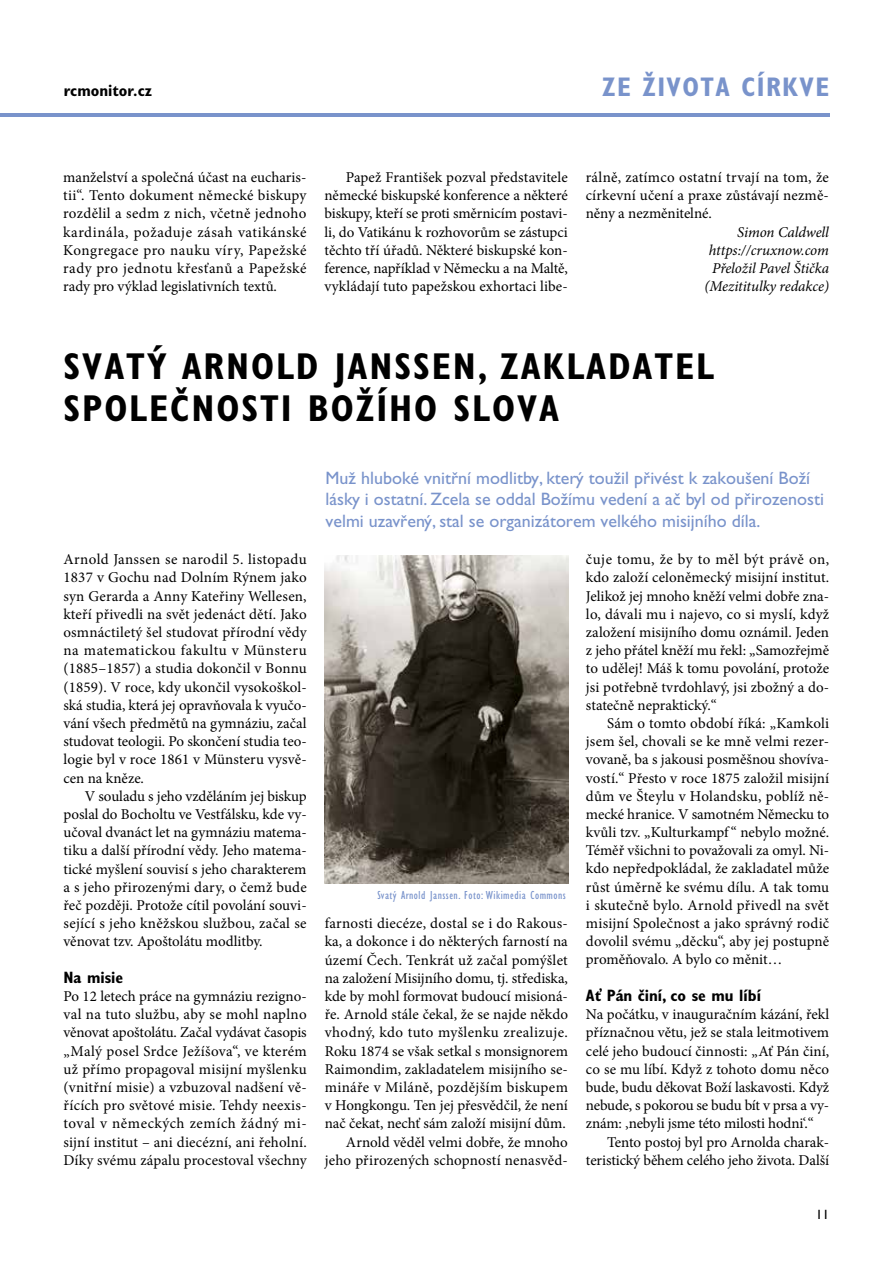
<style>
.page{position:relative;width:893px;height:1263px;background:#fff}
.page>*{position:absolute;margin:0;border:0;box-sizing:border-box;transform-origin:0 0}
.t1{font:700 condensed 37.5px/42px "Gill Sans Std";letter-spacing:.05em;color:#000}
.t2{font:700 condensed 27px "Gill Sans Std";letter-spacing:.05em;color:#7993cb}
.t3{font:18px/21.6px "Gill Sans Std";color:#7993cb}
.t4{font:700 condensed 16.5px "Gill Sans Std";color:#000}
.t5{font:15px/18.1px "Minion Pro";color:#000;text-align:justify}
.t6{font:italic 15px/18.1px "Minion Pro";letter-spacing:-.005em;color:#000;text-align:right}
.t7{font:13.5px "Gill Sans Std";color:#000}
.t8{font:condensed 12px "Gill Sans Std";letter-spacing:.04em;color:#7993cb}
</style>
<div class="page">
<hr style="left:0;top:113px;width:829px;height:4px;background:#7993cb">
<img style="left:324px;top:556px;width:244px;height:327px">
<p class="t4" style="left:64px;top:81px;width:90px">rcmonitor.cz</p>
<h2 class="t2" style="left:602px;top:71px;width:228px">ZE ŽIVOTA CÍRKVE</h2>
<p class="t5" style="left:63px;top:168px;width:245px">manželství a společná účast na eucharis&shy;tii“. Tento dokument německé biskupy rozdělil a sedm z nich, včetně jednoho kardinála, požaduje zásah vatikánské Kongregace pro nauku víry, Papežské rady pro jednotu křesťanů a Papežské rady pro výklad legislativních textů.</p>
<p class="t5" style="left:324px;top:168px;width:245px;text-indent:21px">Papež František pozval představitele německé biskupské konference a některé biskupy, kteří se proti směrnicím postavi&shy;li, do Vatikánu k rozhovorům se zástupci těchto tří úřadů. Některé biskupské kon&shy;ference, například v Německu a na Maltě, vykládají tuto papežskou exhortaci libe-</p>
<p class="t5" style="left:586px;top:168px;width:245px">rálně, zatímco ostatní trvají na tom, že církevní učení a praxe zůstávají nezmě&shy;něny a nezměnitelné.</p>
<p class="t6" style="left:704px;top:223px;width:126px">Simon Caldwell https://cruxnow.com<br>Přeložil Pavel Štička (Mezititulky redakce)</p>
<h1 class="t1" style="left:63px;top:345px;width:652px">SVATÝ ARNOLD JANSSEN, ZAKLADATEL<br>SPOLEČNOSTI BOŽÍHO SLOVA</h1>
<p class="t5" style="left:63px;top:550px;width:245px">Arnold Janssen se narodil 5. listopadu 1837 v Gochu nad Dolním Rýnem jako syn Gerarda a Anny Kateřiny Wellesen, kteří přivedli na svět jedenáct dětí. Jako osmnáctiletý šel studovat přírodní vědy na matematickou fakultu v Münsteru (1885–1857) a studia dokončil v Bonnu (1859). V roce, kdy ukončil vysokoškol&shy;ská studia, která jej opravňovala k vyučo&shy;vání všech předmětů na gymnáziu, začal studovat teologii. Po skončení studia teo&shy;logie byl v roce 1861 v Münsteru vysvě&shy;cen na kněze.</p>
<p class="t5" style="left:63px;top:787px;width:245px;text-indent:21px">V souladu s jeho vzděláním jej biskup poslal do Bocholtu ve Vestfálsku, kde vy&shy;učoval dvanáct let na gymnáziu matema&shy;tiku a další přírodní vědy. Jeho matema&shy;tické myšlení souvisí s jeho charakterem a s jeho přirozenými dary, o čemž bude řeč později. Protože cítil povolání souvi&shy;sející s jeho kněžskou službou, začal se věnovat tzv. Apoštolátu modlitby.</p>
<p class="t4" style="left:63px;top:967px;width:61px">Na misie</p>
<p class="t5" style="left:63px;top:987px;width:245px">Po 12 letech práce na gymnáziu rezigno&shy;val na tuto službu, aby se mohl naplno věnovat apoštolátu. Začal vydávat časopis „Malý posel Srdce Ježíšova“, ve kterém už přímo propagoval misijní myšlenku (vnitřní misie) a vzbuzoval nadšení vě&shy;řících pro světové misie. Tehdy neexis&shy;toval v německých zemích žádný mi&shy;sijní institut – ani diecézní, ani řeholní.<br>Díky svému zápalu procestoval všechny</p>
<p class="t3" style="left:326px;top:467px;width:500px">Muž hluboké vnitřní modlitby, který toužil přivést k zakoušení Boží lásky i ostatní. Zcela se oddal Božímu vedení a ač byl od přirozenosti velmi uzavřený, stal se organizátorem velkého misijního díla.</p>
<p class="t8" style="left:377px;top:888px;width:190px">Svatý Arnold Janssen. Foto: Wikimedia Commons</p>
<p class="t5" style="left:325px;top:914px;width:245px;text-align:right">farnosti diecéze, dostal se i do Rakous&shy;ka, a dokonce i do některých farností na území Čech. Tenkrát už začal pomýšlet na založení Misijního domu, tj. střediska, kde by mohl formovat budoucí misioná&shy;ře. Arnold stále čekal, že se najde někdo vhodný, kdo tuto myšlenku zrealizuje.<br>Roku 1874 se však setkal s monsignorem Raimondim, zakladatelem misijního se&shy;mináře v Miláně, pozdějším biskupem v Hongkongu. Ten jej přesvědčil, že není nač čekat, nechť sám založí misijní dům.<br>Arnold věděl velmi dobře, že mnoho jeho přirozených schopností nenasvěd-</p>
<p class="t5" style="left:586px;top:550px;width:245px">čuje tomu, že by to měl být právě on, kdo založí celoněmecký misijní institut.<br>Jelikož jej mnoho kněží velmi dobře zna&shy;lo, dávali mu i najevo, co si myslí, když založení misijního domu oznámil. Jeden z jeho přátel kněží mu řekl: „Samozřejmě to udělej! Máš k tomu povolání, protože jsi potřebně tvrdohlavý, jsi zbožný a do&shy;statečně nepraktický.“</p>
<p class="t5" style="left:586px;top:714px;width:245px;text-indent:21px">Sám o tomto období říká: „Kamkoli jsem šel, chovali se ke mně velmi rezer&shy;vovaně, ba s jakousi posměšnou shovíva&shy;vostí.“ Přesto v roce 1875 založil misijní dům ve Šteylu v Holandsku, poblíž ně&shy;mecké hranice. V samotném Německu to kvůli tzv. „Kulturkampf “ nebylo možné.<br>Téměř všichni to považovali za omyl. Ni&shy;kdo nepředpokládal, že zakladatel může růst úměrně ke svému dílu. A tak tomu i skutečně bylo. Arnold přivedl na svět misijní Společnost a jako správný rodič dovolil svému „děcku“, aby jej postupně proměňovalo. A bylo co měnit…</p>
<p class="t4" style="left:586px;top:986px;width:176px">Ať Pán činí, co se mu líbí</p>
<p class="t5" style="left:586px;top:1005px;width:245px">Na počátku, v inauguračním kázání, řekl příznačnou větu, jež se stala leitmotivem celé jeho budoucí činnosti: „Ať Pán činí, co se mu líbí. Když z tohoto domu něco bude, budu děkovat Boží laskavosti. Když nebude, s pokorou se budu bít v prsa a vy&shy;znám: ‚nebyli jsme této milosti hodni‘.“</p>
<p class="t5" style="left:586px;top:1133px;width:245px;text-align:right">Tento postoj byl pro Arnolda charak&shy;teristický během celého jeho života. Další</p>
<p class="t7" style="left:816px;top:1207px;width:15px">11</p>
</div>
